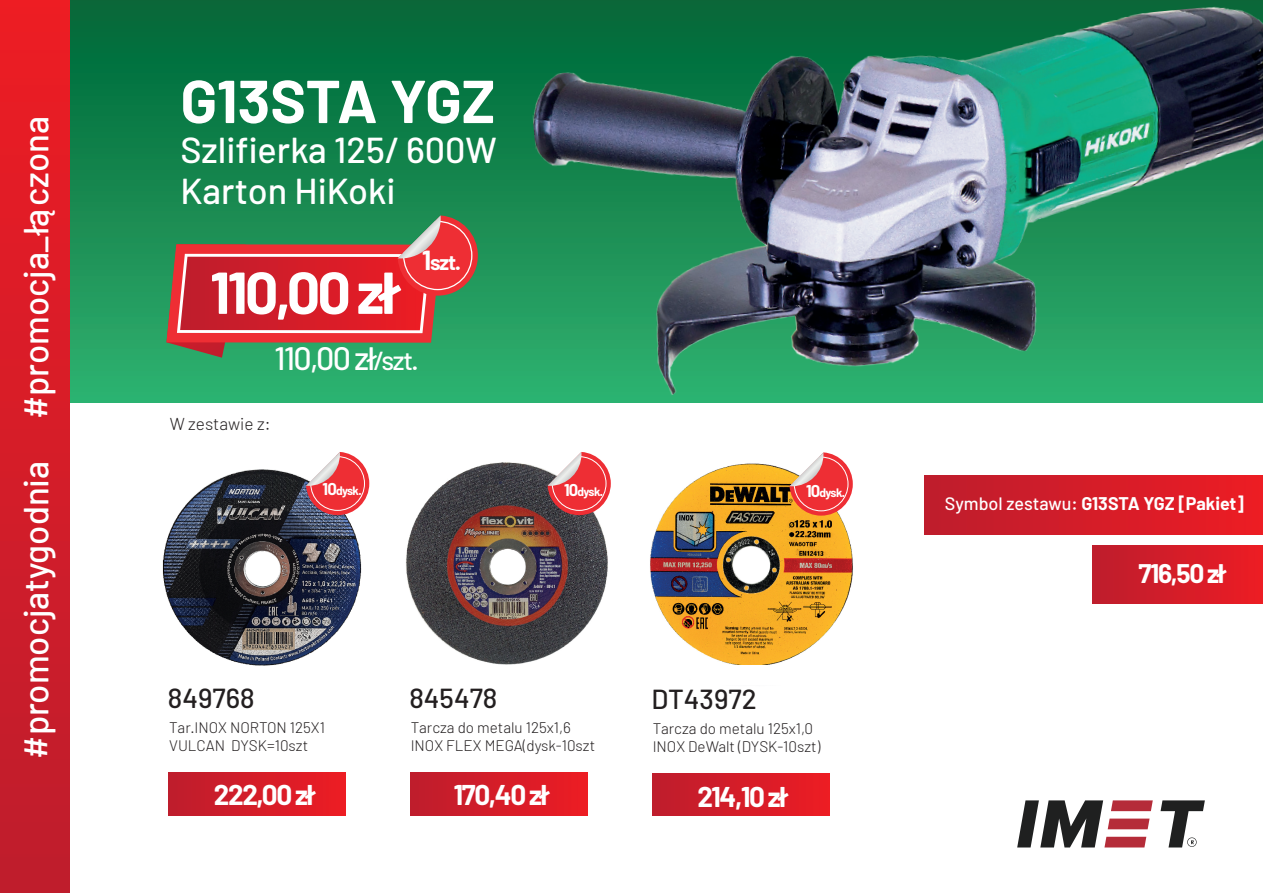
<style>
.page{position:relative;width:1263px;height:893px;background:#fff}
.page>*{position:absolute;margin:0;border:0;box-sizing:border-box;transform-origin:0 0}
.t1{font:700 60.45px "Barlow";color:#fff}
.t2{font:700 58.95px "Barlow";letter-spacing:-.05em;color:#fff}
.t3{font:500 36px/40.3px "Barlow";color:#fff}
.t4{font:500 34.8px "Barlow";color:#fff}
.t5{font:500 32.4px "Barlow";letter-spacing:-.05em;color:#fff}
.t6{font:700 27.9px "Barlow";letter-spacing:-.05em;color:#fff}
.t7{font:500 27.45px "Barlow";color:#231f20}
.t8{font:700 26.25px "Barlow";letter-spacing:-.05em;color:#fff}
.t9{font:700 21px "Barlow";color:#fff}
.t10{font:700 17.85px "Barlow";color:#fff}
.t11{font:300 17.25px "Barlow";color:#231f20}
.t12{font:300 15.3px/18.3px "Barlow";color:#231f20}
.t13{font:700 12px "Barlow";letter-spacing:-.05em;color:#fff}
.s1{font-size:27px}
.s2{font-size:26.1px}
.s3{font-size:16.65px}
.s4{font-weight:500}
</style>
<div class="page">
<img style="left:162px;top:469px;width:208px;height:197px">
<img style="left:406px;top:462px;width:202px;height:203px">
<img style="left:650px;top:463px;width:203px;height:202px">
<div style="left:0;top:0;width:1263px;height:402px;background:linear-gradient(to bottom,#006536,#2fb16f)"></div>
<svg style="left:166px;top:215px;width:312px;height:143px;background:#9e5648"></svg>
<svg style="left:306px;top:452px;width:63px;height:63px"></svg>
<div style="left:169px;top:773px;width:177px;height:42px;background:linear-gradient(to right,#be1d2d,#ed1c24)"></div>
<svg style="left:547px;top:452px;width:64px;height:63px"></svg>
<div style="left:410px;top:773px;width:177px;height:42px;background:linear-gradient(to right,#bd1d2d,#ed1c24)"></div>
<div style="left:0;top:0;width:70px;height:893px;background:linear-gradient(to bottom,#ed1c24,#be1d2d)"></div>
<svg style="left:1018px;top:800px;width:135px;height:47px"></svg>
<svg style="left:1160px;top:800px;width:45px;height:47px"></svg>
<div style="left:924px;top:475px;width:339px;height:59px;background:linear-gradient(to right,#bd1d2d,#ed1c24)"></div>
<div style="left:1092px;top:545px;width:171px;height:59px;background:linear-gradient(to right,#bd1d2d,#ec1c24)"></div>
<svg style="left:789px;top:452px;width:64px;height:64px"></svg>
<div style="left:652px;top:773px;width:177px;height:43px;background:linear-gradient(to right,#bd1d2d,#ec1c24)"></div>
<div style="left:0;top:773px;width:28px;height:120px;background:#c11d2c"></div>
<img style="left:1017px;top:839px;width:78px;height:9px">
<img style="left:528px;top:2px;width:735px;height:401px">
<h3 class="t4" style="left:14px;top:759px;width:644px;rotate:-90deg">#promocjatygodnia #promocja_łączona</h3>
<h1 class="t1" style="left:180px;top:64px;width:316px">G13STA YGZ</h1>
<h3 class="t3" style="left:180px;top:130px;width:318px">Szlifierka 125/ 600W<br>Karton HiKoki</h3>
<h2 class="t2" style="left:210px;top:256px;width:187px">110,00 zł</h2>
<h3 class="t9" style="left:422px;top:249px;width:40px"><span class="s1">1</span>szt.</h3>
<h3 class="t5" style="left:274px;top:339px;width:146px">110,00 zł<span class="s2">/szt.</span></h3>
<p class="t11" style="left:170px;top:413px;width:102px">W zestawie z:</p>
<p class="t13" style="left:322px;top:483px;width:41px"><span class="s3">10</span>dysk.</p>
<p class="t13" style="left:564px;top:484px;width:41px"><span class="s3">10</span>dysk.</p>
<p class="t13" style="left:806px;top:485px;width:41px"><span class="s3">10</span>dysk.</p>
<h3 class="t7" style="left:168px;top:681px;width:88px">849768</h3>
<p class="t12" style="left:169px;top:718px;width:157px">Tar.INOX NORTON 125X1<br>VULCAN DYSK=10szt</p>
<h3 class="t6" style="left:214px;top:777px;width:101px">222,00 zł</h3>
<h3 class="t7" style="left:409px;top:681px;width:89px">845478</h3>
<p class="t12" style="left:411px;top:718px;width:186px">Tarcza do metalu 125x1,6<br>INOX FLEX MEGA(dysk-10szt</p>
<h3 class="t6" style="left:454px;top:777px;width:95px">170,40 zł</h3>
<h3 class="t7" style="left:651px;top:682px;width:107px">DT43972</h3>
<p class="t12" style="left:653px;top:719px;width:169px">Tarcza do metalu 125x1,0<br>INOX DeWalt (DYSK-10szt)</p>
<h3 class="t6" style="left:697px;top:779px;width:90px">214,10 zł</h3>
<p class="t10" style="left:945px;top:493px;width:301px"><span class="s4">Symbol zestawu:</span> G13STA YGZ [Pakiet]</p>
<h3 class="t8" style="left:1138px;top:557px;width:87px">716,50 zł</h3>
</div>
